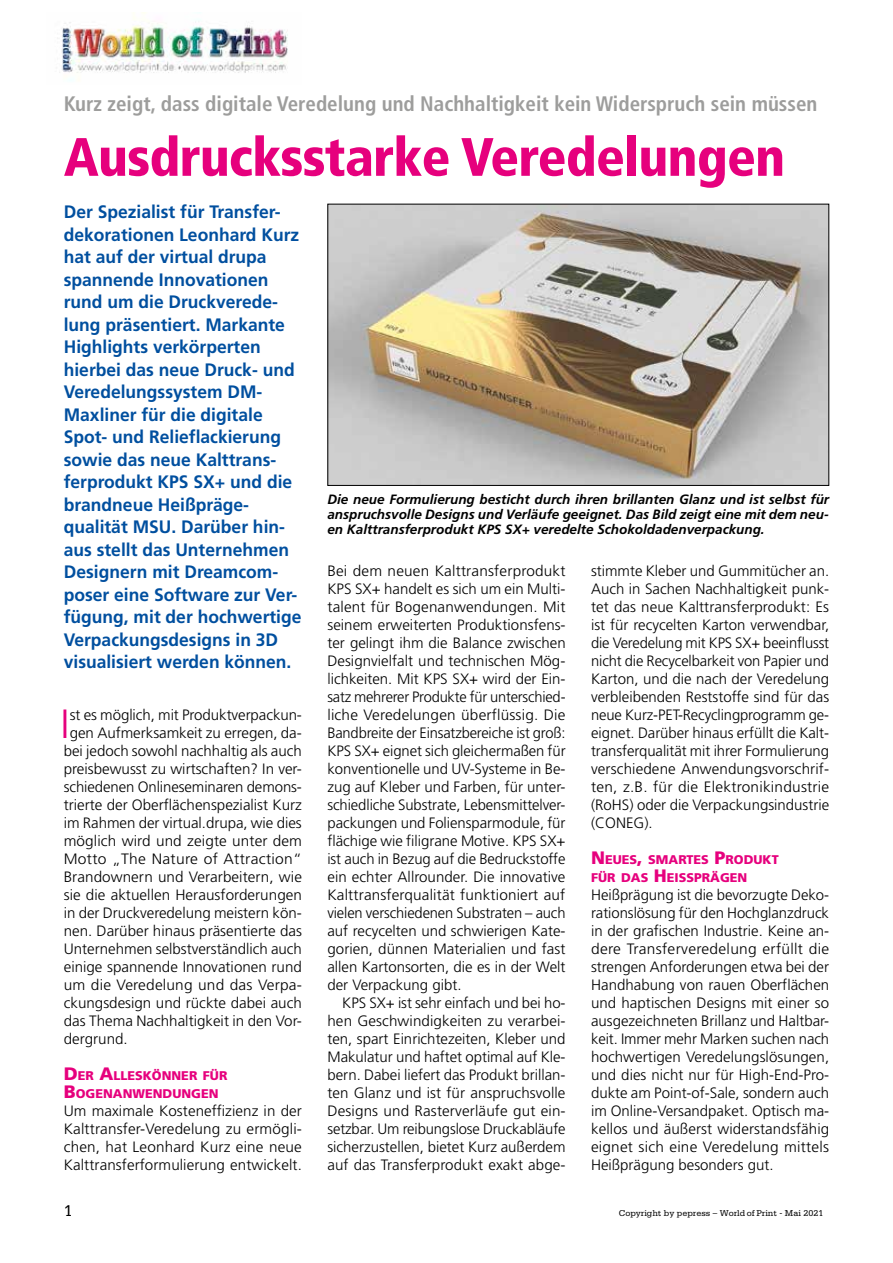
<style>
.page{position:relative;width:893px;height:1263px;background:#fff}
.page>*{position:absolute;margin:0;border:0;box-sizing:border-box;transform-origin:0 0}
.t1{font:900 condensed 54px "Frutiger";letter-spacing:-.015em;color:#e6007d}
.t2{font:300 40.8px "Frutiger";color:#e6007d}
.t3{font:700 condensed 21px "Frutiger";color:#9d9d9c}
.t4{font:700 18px/22.5px "Frutiger";color:#004f9f}
.t5{font:16.5px "Serifa";color:#000}
.t6{font:300 15px/18px "Frutiger";color:#000;text-align:justify}
.t7{font:300 15px "Frutiger";color:#000;scale:1.04 1}
.t8{font:italic 700 13.5px/15px "Frutiger";color:#000;text-align:justify}
.t9{font:900 12.6px/18px "Frutiger";color:#e6007d}
.t10{font:9px "Serifa";color:#000}
.s1{font-size:18px}
</style>
<div class="page">
<img style="left:329px;top:206px;width:498px;height:278px">
<div style="left:327px;top:204px;width:502px;height:282px;border:1px solid #000"></div>
<img style="left:57px;top:13px;width:231px;height:68px">
<h3 class="t3" style="left:64px;top:91px;width:755px">Kurz zeigt, dass digitale Veredelung und Nachhaltigkeit kein Widerspruch sein müssen</h3>
<h1 class="t1" style="left:64px;top:125px;width:723px">Ausdrucksstarke Veredelungen</h1>
<p class="t4" style="left:64px;top:200px;width:239px">Der Spezialist für Transfer&shy;dekorationen Leonhard Kurz hat auf der virtual drupa spannende Innovationen rund um die Druckverede&shy;lung präsentiert. Markante<br>Highlights verkörperten hierbei das neue Druck- und<br>Veredelungssystem DM-<br>Maxliner für die digitale<br>Spot- und Relieflackierung sowie das neue Kalttrans&shy;ferprodukt KPS SX+ und die brandneue Heißpräge&shy;qualität MSU. Darüber hin&shy;aus stellt das Unternehmen<br>Designern mit Dreamcom&shy;poser eine Software zur Ver&shy;fügung, mit der hochwertige<br>Verpackungsdesigns in 3D visualisiert werden können.</p>
<p class="t8" style="left:327px;top:492px;width:503px">Die neue Formulierung besticht durch ihren brillanten Glanz und ist selbst für anspruchsvolle Designs und Verläufe geeignet. Das Bild zeigt eine mit dem neu&shy;en Kalttransferprodukt KPS SX+ veredelte Schokoldadenverpackung.</p>
<p class="t6" style="left:327px;top:562px;width:240px">Bei dem neuen Kalttransferprodukt KPS SX+ handelt es sich um ein Multi&shy;talent für Bogenanwendungen. Mit seinem erweiterten Produktionsfens&shy;ter gelingt ihm die Balance zwischen Designvielfalt und technischen Mög&shy;lichkeiten. Mit KPS SX+ wird der Ein&shy;satz mehrerer Produkte für unterschied&shy;liche Veredelungen überflüssig. Die Bandbreite der Einsatzbereiche ist groß:<br>KPS SX+ eignet sich gleichermaßen für konventionelle und UV-Systeme in Be&shy;zug auf Kleber und Farben, für unter&shy;schiedliche Substrate, Lebensmittelver&shy;packungen und Foliensparmodule, für flächige wie filigrane Motive. KPS SX+ ist auch in Bezug auf die Bedruckstoffe ein echter Allrounder. Die innovative Kalttransferqualität funktioniert auf vielen verschiedenen Substraten – auch auf recycelten und schwierigen Kate&shy;gorien, dünnen Materialien und fast allen Kartonsorten, die es in der Welt der Verpackung gibt.</p>
<p class="t6" style="left:327px;top:994px;width:240px;text-indent:15px">KPS SX+ ist sehr einfach und bei ho&shy;hen Geschwindigkeiten zu verarbei&shy;ten, spart Einrichtezeiten, Kleber und Makulatur und haftet optimal auf Kle&shy;bern. Dabei liefert das Produkt brillan&shy;ten Glanz und ist für anspruchsvolle Designs und Rasterverläufe gut ein&shy;setzbar. Um reibungslose Druckabläufe sicherzustellen, bietet Kurz außerdem auf das Transferprodukt exakt abge-</p>
<p class="t6" style="left:591px;top:562px;width:240px">stimmte Kleber und Gummitücher an.<br>Auch in Sachen Nachhaltigkeit punk&shy;tet das neue Kalttransferprodukt: Es ist für recycelten Karton verwendbar, die Veredelung mit KPS SX+ beeinflusst nicht die Recycelbarkeit von Papier und Karton, und die nach der Veredelung verbleibenden Reststoffe sind für das neue Kurz-PET-Recyclingprogramm ge&shy;eignet. Darüber hinaus erfüllt die Kalt&shy;transferqualität mit ihrer Formulierung verschiedene Anwendungsvorschrif&shy;ten, z.B. für die Elektronikindustrie (RoHS) oder die Verpackungsindustrie (CONEG).</p>
<p class="t9" style="left:591px;top:850px;width:189px"><span class="s1">N</span> EUES<span class="s1">,</span> SMARTES <span class="s1">P</span>RODUKT<br>FÜR DAS <span class="s1">H</span>EISSPRÄGEN</p>
<p class="t6" style="left:591px;top:886px;width:240px">Heißprägung ist die bevorzugte Deko&shy;rationslösung für den Hochglanzdruck in der grafischen Industrie. Keine an&shy;dere Transferveredelung erfüllt die strengen Anforderungen etwa bei der Handhabung von rauen Oberflächen und haptischen Designs mit einer so ausgezeichneten Brillanz und Haltbar&shy;keit. Immer mehr Marken suchen nach hochwertigen Veredelungslösungen, und dies nicht nur für High-End-Pro&shy;dukte am Point-of-Sale, sondern auch im Online-Versandpaket. Optisch ma&shy;kellos und äußerst widerstandsfähig eignet sich eine Veredelung mittels Heißprägung besonders gut.</p>
<h2 class="t2" style="left:61px;top:701px;width:11px">I</h2>
<p class="t6" style="left:70px;top:706px;width:234px">st es möglich, mit Produktverpackun-</p>
<p class="t6" style="left:70px;top:724px;width:234px">gen Aufmerksamkeit zu erregen, da-</p>
<p class="t6" style="left:64px;top:742px;width:239px">bei jedoch sowohl nachhaltig als auch</p>
<p class="t6" style="left:64px;top:760px;width:240px">preisbewusst zu wirtschaften? In ver-</p>
<p class="t6" style="left:64px;top:778px;width:240px">schiedenen Onlineseminaren demons-</p>
<p class="t6" style="left:64px;top:796px;width:240px">trierte der Oberflächenspezialist Kurz</p>
<p class="t6" style="left:64px;top:814px;width:239px">im Rahmen der virtual.drupa, wie dies</p>
<p class="t6" style="left:64px;top:832px;width:240px">möglich wird und zeigte unter dem</p>
<p class="t7" style="left:64px;top:850px;width:230px">Motto „The Nature of Attraction“</p>
<p class="t6" style="left:64px;top:868px;width:240px">Brandownern und Verarbeitern, wie</p>
<p class="t6" style="left:64px;top:886px;width:240px">sie die aktuellen Herausforderungen</p>
<p class="t6" style="left:64px;top:904px;width:240px">in der Druckveredelung meistern kön-</p>
<p class="t6" style="left:64px;top:922px;width:240px">nen. Darüber hinaus präsentierte das</p>
<p class="t6" style="left:64px;top:940px;width:240px">Unternehmen selbstverständlich auch</p>
<p class="t6" style="left:64px;top:958px;width:240px">einige spannende Innovationen rund</p>
<p class="t6" style="left:64px;top:976px;width:240px">um die Veredelung und das Verpa-</p>
<p class="t6" style="left:64px;top:994px;width:240px">ckungsdesign und rückte dabei auch</p>
<p class="t6" style="left:64px;top:1012px;width:240px">das Thema Nachhaltigkeit in den Vor-</p>
<p class="t6" style="left:64px;top:1030px;width:65px">dergrund.</p>
<p class="t9" style="left:64px;top:1066px;width:165px"><span class="s1">D</span>ER <span class="s1">A</span>LLESKÖNNER FÜR<br><span class="s1">B</span>OGENANWENDUNGEN</p>
<p class="t6" style="left:64px;top:1102px;width:240px">Um maximale Kosteneffizienz in der Kalttransfer-Veredelung zu ermögli&shy;chen, hat Leonhard Kurz eine neue Kalttransferformulierung entwickelt.</p>
<p class="t5" style="left:64px;top:1201px;width:11px">1</p>
<p class="t10" style="left:619px;top:1208px;width:206px">Copyright by pepress – World of Print - Mai 2021</p>
</div>
